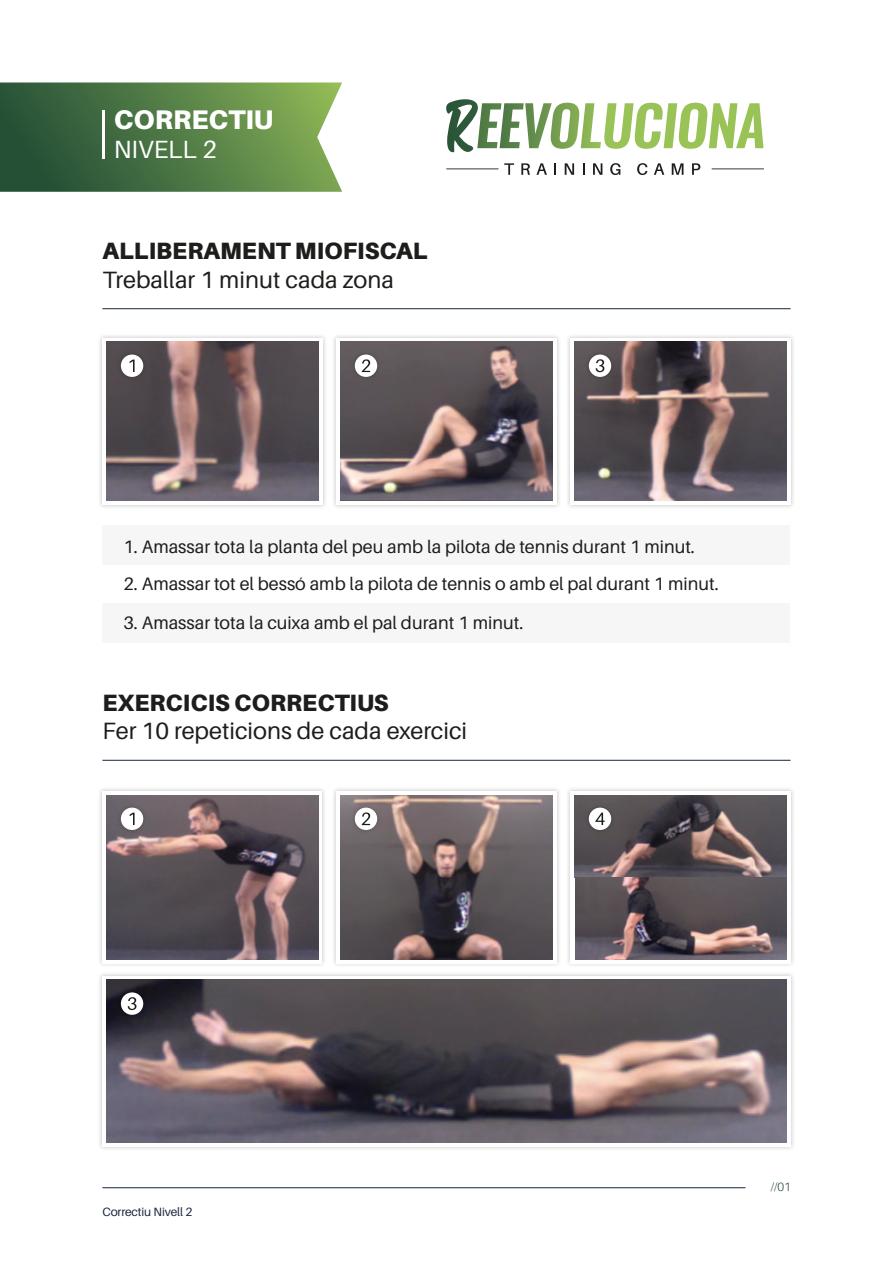
<style>
.page{position:relative;width:893px;height:1263px;background:#fff}
.page>*{position:absolute;margin:0;border:0;box-sizing:border-box;transform-origin:0 0}
.t1{font:900 27px "Aileron";color:#fff}
.t2{font:24.9px "Aileron";color:#fff}
.t3{font:23.55px "Aileron";color:#1d1d1b}
.t4{font:900 23.55px "Aileron";color:#1d1d1b}
.t5{font:18px "Aileron";color:#1d1d1b}
.t6{font:12px "Aileron";letter-spacing:-.01em;color:#17253e}
.t7{font:300 12px "Aileron";color:#265035}
</style>
<div class="page">
<svg style="left:504px;top:163px;width:10px;height:12px"></svg>
<svg style="left:521px;top:163px;width:9px;height:12px"></svg>
<svg style="left:536px;top:163px;width:11px;height:12px"></svg>
<svg style="left:554px;top:163px;width:2px;height:12px"></svg>
<svg style="left:565px;top:163px;width:9px;height:12px"></svg>
<svg style="left:583px;top:163px;width:1px;height:12px"></svg>
<svg style="left:593px;top:163px;width:9px;height:12px"></svg>
<svg style="left:610px;top:163px;width:10px;height:12px"></svg>
<svg style="left:637px;top:163px;width:10px;height:12px"></svg>
<svg style="left:654px;top:163px;width:10px;height:12px"></svg>
<svg style="left:672px;top:163px;width:11px;height:12px"></svg>
<svg style="left:692px;top:163px;width:8px;height:12px"></svg>
<hr style="left:712px;top:168px;width:52px;height:1px;background:#1d1d1b">
<hr style="left:446px;top:168px;width:53px;height:1px;background:#1d1d1b">
<svg style="left:446px;top:99px;width:317px;height:54px"></svg>
<svg style="left:0;top:82px;width:342px;height:110px;background:#557e4b"></svg>
<hr style="left:102px;top:110px;width:3px;height:48px;background:#fff">
<img style="left:100px;top:336px;width:693px;height:171px">
<svg style="left:102px;top:338px;width:221px;height:166px"></svg>
<svg style="left:336px;top:338px;width:221px;height:166px"></svg>
<hr style="left:102px;top:308px;width:689px;height:1px;background:#17253e">
<img style="left:107px;top:342px;width:211px;height:158px">
<img style="left:341px;top:342px;width:211px;height:158px">
<svg style="left:570px;top:338px;width:221px;height:166px"></svg>
<img style="left:575px;top:342px;width:211px;height:158px">
<div style="left:102px;top:525px;width:688px;height:39px;background:#f6f6f6"></div>
<div style="left:102px;top:603px;width:688px;height:39px;background:#f6f6f6"></div>
<img style="left:114px;top:348px;width:36px;height:36px">
<div style="left:121px;top:355px;width:22px;height:22px;background:#fff;border-radius:50%"></div>
<img style="left:348px;top:348px;width:36px;height:36px">
<div style="left:355px;top:355px;width:22px;height:22px;background:#fff;border-radius:50%"></div>
<img style="left:582px;top:348px;width:36px;height:36px">
<div style="left:589px;top:355px;width:22px;height:22px;background:#fff;border-radius:50%"></div>
<svg style="left:130px;top:359px;width:5px;height:13px"></svg>
<svg style="left:362px;top:359px;width:8px;height:13px"></svg>
<svg style="left:596px;top:359px;width:8px;height:13px"></svg>
<hr style="left:102px;top:1187px;width:643px;height:1px;background:#17253e">
<hr style="left:102px;top:760px;width:689px;height:1px;background:#17253e">
<img style="left:100px;top:789px;width:693px;height:360px">
<svg style="left:102px;top:976px;width:689px;height:171px"></svg>
<img style="left:107px;top:980px;width:679px;height:162px">
<svg style="left:102px;top:791px;width:220px;height:172px"></svg>
<svg style="left:336px;top:791px;width:221px;height:172px"></svg>
<img style="left:107px;top:795px;width:211px;height:164px">
<img style="left:341px;top:795px;width:211px;height:164px">
<svg style="left:570px;top:791px;width:221px;height:172px"></svg>
<img style="left:575px;top:795px;width:211px;height:164px">
<img style="left:114px;top:801px;width:36px;height:36px">
<div style="left:121px;top:808px;width:22px;height:22px;background:#fff;border-radius:50%"></div>
<img style="left:348px;top:801px;width:36px;height:36px">
<div style="left:355px;top:808px;width:22px;height:22px;background:#fff;border-radius:50%"></div>
<img style="left:582px;top:801px;width:36px;height:36px">
<div style="left:589px;top:808px;width:22px;height:22px;background:#fff;border-radius:50%"></div>
<svg style="left:130px;top:812px;width:5px;height:13px"></svg>
<svg style="left:362px;top:812px;width:8px;height:13px"></svg>
<img style="left:114px;top:986px;width:36px;height:35px">
<div style="left:121px;top:992px;width:22px;height:23px;background:#fff;border-radius:50%"></div>
<svg style="left:128px;top:997px;width:8px;height:13px"></svg>
<svg style="left:595px;top:812px;width:10px;height:13px"></svg>
<h1 class="t1" style="left:114px;top:104px;width:161px">CORRECTIU</h1>
<h2 class="t2" style="left:114px;top:136px;width:105px">NIVELL 2</h2>
<h3 class="t4" style="left:102px;top:238px;width:327px">ALLIBERAMENT MIOFISCAL</h3>
<h3 class="t3" style="left:102px;top:266px;width:293px">Treballar 1 minut cada zona</h3>
<p class="t5" style="left:124px;top:537px;width:573px">1. Amassar tota la planta del peu amb la pilota de tennis durant 1 minut.</p>
<p class="t5" style="left:124px;top:574px;width:597px">2. Amassar tot el bessó amb la pilota de tennis o amb el pal durant 1 minut.</p>
<p class="t5" style="left:124px;top:613px;width:401px">3. Amassar tota la cuixa amb el pal durant 1 minut.</p>
<h3 class="t4" style="left:102px;top:689px;width:288px">EXERCICIS CORRECTIUS</h3>
<h3 class="t3" style="left:102px;top:718px;width:366px">Fer 10 repeticions de cada exercici</h3>
<p class="t6" style="left:102px;top:1205px;width:92px">Correctiu Nivell 2</p>
<p class="t7" style="left:771px;top:1180px;width:22px">//01</p>
</div>
